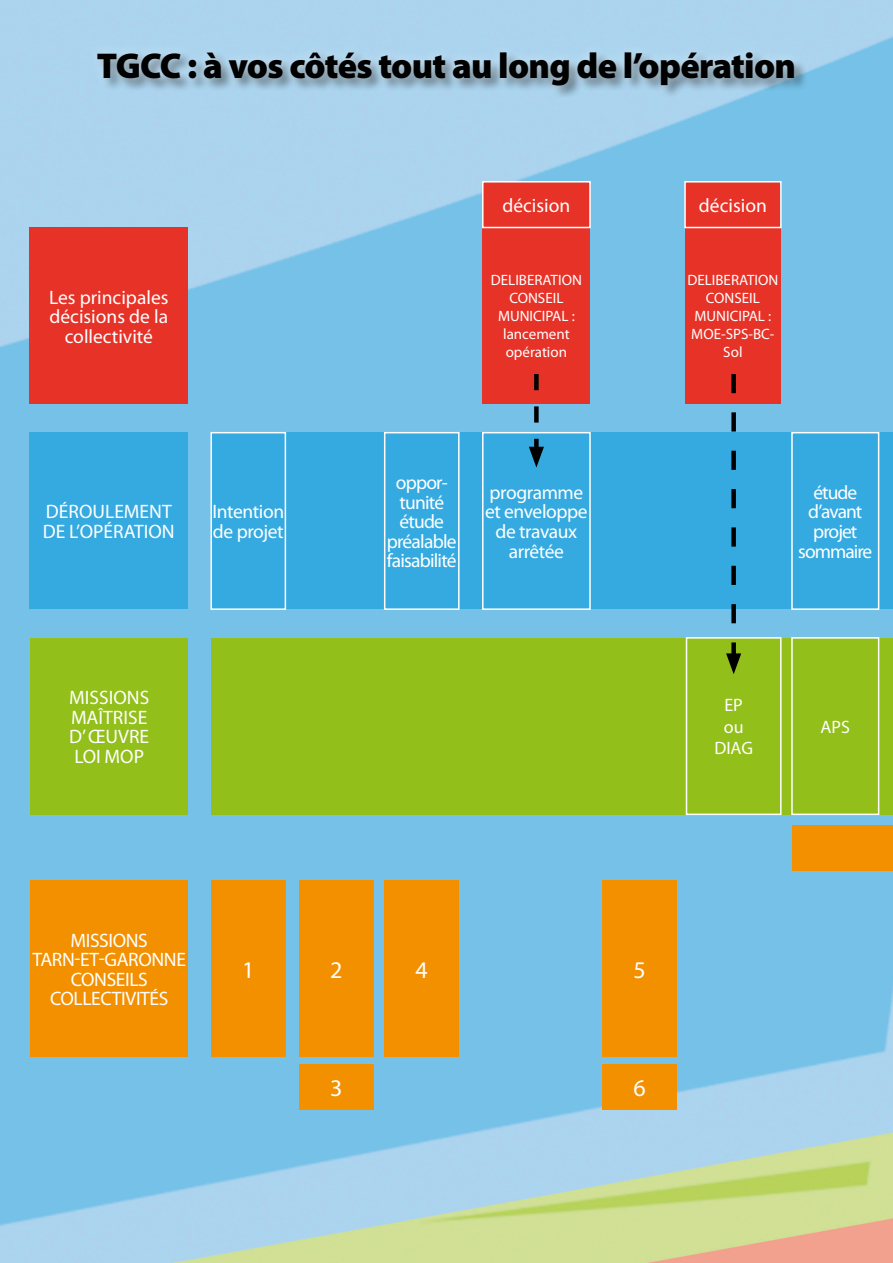
<style>
.page{position:relative;width:893px;height:1263px;background:#fff}
.page>*{position:absolute;margin:0;border:0;box-sizing:border-box;transform-origin:0 0}
.t1{font:900 36px "Myriad Pro";letter-spacing:-.02em;color:#000}
.t2{font:24px "Myriad Pro";color:#fff}
.t3{font:19.5px/19.5px "Myriad Pro";letter-spacing:-.02em;color:#fff;text-align:center}
.t4{font:19.5px "Myriad Pro";color:#fff}
.t5{font:19.5px/19.5px "Myriad Pro";letter-spacing:-.04em;color:#fff;text-align:center}
.t6{font:19.5px "Myriad Pro";letter-spacing:-.05em;color:#fff}
.t7{font:18px "Myriad Pro";color:#fff}
.t8{font:15px/18px "Myriad Pro";color:#fff;text-align:center}
</style>
<div class="page">
<img style="left:0;top:0;width:893px;height:1263px">
<div style="left:211px;top:638px;width:682px;height:176px;background:#92bf1a"></div>
<div style="left:212px;top:433px;width:681px;height:176px;background:#35aae1"></div>
<div style="left:30px;top:227px;width:158px;height:177px;background:#e63227"></div>
<div style="left:30px;top:433px;width:158px;height:176px;background:#35aae1"></div>
<div style="left:30px;top:638px;width:158px;height:176px;background:#92bf1a"></div>
<div style="left:30px;top:880px;width:158px;height:177px;background:#f29000"></div>
<div style="left:210px;top:432px;width:76px;height:178px;border:2px solid #fff"></div>
<div style="left:211px;top:880px;width:74px;height:177px;background:#f29000"></div>
<div style="left:299px;top:880px;width:74px;height:177px;background:#f29000"></div>
<div style="left:299px;top:1064px;width:74px;height:45px;background:#f29000"></div>
<div style="left:385px;top:880px;width:74px;height:177px;background:#f29000"></div>
<div style="left:384px;top:432px;width:76px;height:178px;border:2px solid #fff"></div>
<div style="left:482px;top:432px;width:109px;height:178px;border:2px solid #fff"></div>
<div style="left:483px;top:227px;width:107px;height:177px;background:#e63227"></div>
<div style="left:483px;top:182px;width:107px;height:45px;background:#e63227"></div>
<div style="left:482px;top:181px;width:109px;height:47px;border:2px solid #fff"></div>
<div style="left:602px;top:880px;width:75px;height:177px;background:#f29000"></div>
<div style="left:602px;top:1064px;width:75px;height:45px;background:#f29000"></div>
<div style="left:685px;top:227px;width:96px;height:177px;background:#e63227"></div>
<div style="left:685px;top:182px;width:96px;height:45px;background:#e63227"></div>
<div style="left:684px;top:181px;width:98px;height:47px;border:2px solid #fff"></div>
<div style="left:791px;top:432px;width:88px;height:178px;border:2px solid #fff"></div>
<div style="left:686px;top:637px;width:96px;height:178px;border:2px solid #fff"></div>
<div style="left:791px;top:637px;width:88px;height:178px;border:2px solid #fff"></div>
<div style="left:793px;top:825px;width:100px;height:45px;background:#f29000"></div>
<svg style="left:529px;top:374px;width:15px;height:94px"></svg>
<svg style="left:726px;top:374px;width:15px;height:300px"></svg>
<div style="left:96px;top:51px;width:712px;height:49px;background:#000;opacity:.48"></div>
<div style="left:87px;top:41px;width:718px;height:56px;background:#fff;opacity:.43"></div>
<p class="t1" style="left:97px;top:45px;width:701px">TGCC : à vos côtés tout au long de l’opération</p>
<p class="t4" style="left:49px;top:285px;width:121px">Les principales</p>
<p class="t4" style="left:50px;top:304px;width:120px">décisions de la</p>
<p class="t4" style="left:65px;top:324px;width:90px">collectivité</p>
<p class="t4" style="left:46px;top:500px;width:127px">DÉROULEMENT</p>
<p class="t4" style="left:43px;top:519px;width:133px">DE L’OPÉRATION</p>
<p class="t3" style="left:212px;top:502px;width:73px">Intention</p>
<p class="t3" style="left:213px;top:521px;width:72px">de projet</p>
<p class="t4" style="left:69px;top:686px;width:82px">MISSIONS</p>
<p class="t4" style="left:71px;top:705px;width:78px">MAÎTRISE</p>
<p class="t3" style="left:69px;top:726px;width:81px">D’ ŒUVRE</p>
<p class="t3" style="left:74px;top:746px;width:71px">LOI MOP</p>
<p class="t4" style="left:502px;top:193px;width:69px">décision</p>
<p class="t8" style="left:491px;top:271px;width:92px">DELIBERATION<br>CONSEIL</p>
<p class="t8" style="left:498px;top:307px;width:78px">MUNICIPAL : lancement opération</p>
<p class="t5" style="left:387px;top:473px;width:71px">oppor&shy;tunité étude préalable faisabilité</p>
<p class="t3" style="left:485px;top:482px;width:104px">programme et enveloppe de travaux arrêtée</p>
<p class="t4" style="left:699px;top:193px;width:69px">décision</p>
<p class="t8" style="left:687px;top:271px;width:92px">DELIBERATION<br>CONSEIL</p>
<p class="t8" style="left:691px;top:307px;width:85px">MUNICIPAL :<br>MOE-SPS-BC-<br>Sol</p>
<p class="t3" style="left:813px;top:482px;width:45px">étude</p>
<p class="t3" style="left:808px;top:502px;width:56px">d’avant</p>
<p class="t3" style="left:813px;top:521px;width:46px">projet</p>
<p class="t6" style="left:798px;top:539px;width:76px">sommaire</p>
<p class="t7" style="left:724px;top:694px;width:20px">EP</p>
<p class="t7" style="left:724px;top:716px;width:21px">ou</p>
<p class="t7" style="left:714px;top:737px;width:40px">DIAG</p>
<p class="t7" style="left:821px;top:716px;width:31px">APS</p>
<p class="t3" style="left:71px;top:930px;width:79px">MISSIONS</p>
<p class="t3" style="left:33px;top:949px;width:155px">TARN-ET-GARONNE</p>
<p class="t3" style="left:50px;top:969px;width:120px">CONSEILS<br>COLLECTIVITÉS</p>
<p class="t2" style="left:242px;top:955px;width:14px">1</p>
<p class="t2" style="left:330px;top:955px;width:14px">2</p>
<p class="t2" style="left:330px;top:1073px;width:14px">3</p>
<p class="t2" style="left:416px;top:955px;width:14px">4</p>
<p class="t2" style="left:633px;top:955px;width:14px">5</p>
<p class="t2" style="left:633px;top:1073px;width:14px">6</p>
</div>
